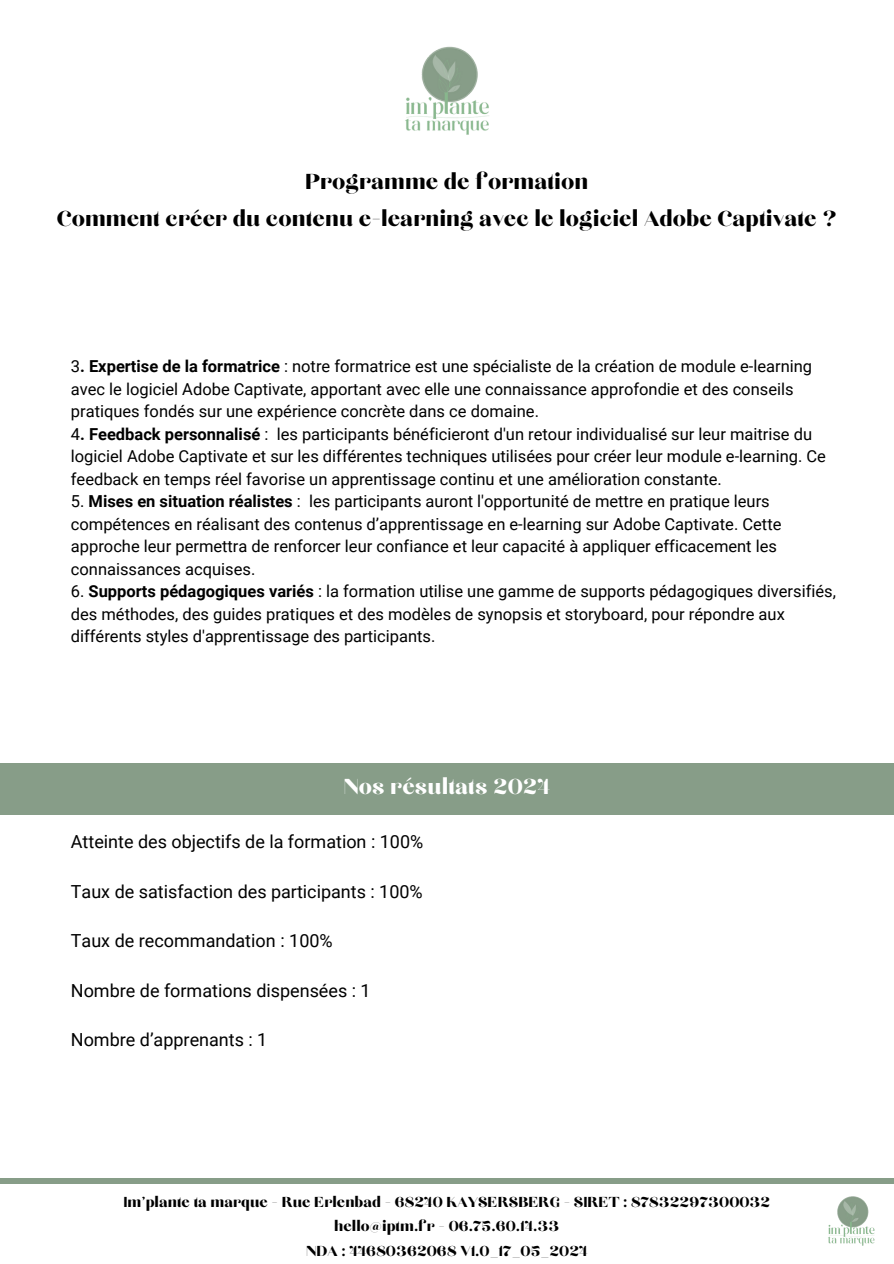
<style>
.page{position:relative;width:894px;height:1264px;background:#fff}
.page>*{position:absolute;margin:0;border:0;box-sizing:border-box;transform-origin:0 0}
.t1{font:27px/37.2px "Chloe";color:#000;text-align:center}
.t2{font:27px "Chloe";color:#fff}
.t3{font:18px "Roboto";color:#000}
.t4{font:18px "Chloe";color:#000}
.t5{font:16.5px/22.5px "Roboto";color:#000}
.s1{font-weight:700}
</style>
<div class="page">
<img style="left:405px;top:46px;width:84px;height:89px">
<img style="left:828px;top:1196px;width:47px;height:50px">
<div style="left:0;top:1178px;width:893px;height:6px;background:#879d88"></div>
<div style="left:0;top:763px;width:893px;height:52px;background:#879d88"></div>
<p class="t1" style="left:57px;top:164px;width:781px">Programme de formation<br>Comment créer du contenu e-learning avec le logiciel Adobe Captivate ?</p>
<h1 class="t5" style="left:71px;top:355px;width:742px">3<span class="s1">. Expertise de la formatrice</span> : notre formatrice est une spécialiste de la création de module e-learning avec le logiciel Adobe Captivate, apportant avec elle une connaissance approfondie et des conseils pratiques fondés sur une expérience concrète dans ce domaine.</h1>
<p class="t5" style="left:71px;top:422px;width:756px">4<span class="s1">. Feedback personnalisé</span> : les participants bénéficieront d'un retour individualisé sur leur maitrise du logiciel Adobe Captivate et sur les différentes techniques utilisées pour créer leur module e-learning. Ce feedback en temps réel favorise un apprentissage continu et une amélioration constante.</p>
<p class="t5" style="left:71px;top:490px;width:712px">5. <span class="s1">Mises en situation réalistes</span> : les participants auront l'opportunité de mettre en pratique leurs compétences en réalisant des contenus d’apprentissage en e-learning sur Adobe Captivate. Cette approche leur permettra de renforcer leur confiance et leur capacité à appliquer efficacement les connaissances acquises.</p>
<p class="t5" style="left:71px;top:580px;width:766px">6. <span class="s1">Supports pédagogiques variés</span> : la formation utilise une gamme de supports pédagogiques diversifiés, des méthodes, des guides pratiques et des modèles de synopsis et storyboard, pour répondre aux différents styles d'apprentissage des participants.</p>
<p class="t2" style="left:343px;top:774px;width:208px">Nos résultats 2024</p>
<p class="t3" style="left:71px;top:831px;width:354px">Atteinte des objectifs de la formation : 100%</p>
<p class="t3" style="left:71px;top:880px;width:353px">Taux de satisfaction des participants : 100%</p>
<p class="t3" style="left:71px;top:930px;width:263px">Taux de recommandation : 100%</p>
<p class="t3" style="left:71px;top:979px;width:301px">Nombre de formations dispensées : 1</p>
<p class="t3" style="left:71px;top:1029px;width:198px">Nombre d’apprenants : 1</p>
<p class="t4" style="left:123px;top:1193px;width:648px">Im’plante ta marque - Rue Erlenbad - 68240 KAYSERSBERG - SIRET : 87832297300032</p>
<p class="t4" style="left:334px;top:1217px;width:226px">hello@iptm.fr - 06.75.60.14.33</p>
<p class="t4" style="left:306px;top:1242px;width:283px">NDA : 44680362068 V1.0_17_05_2024</p>
</div>
